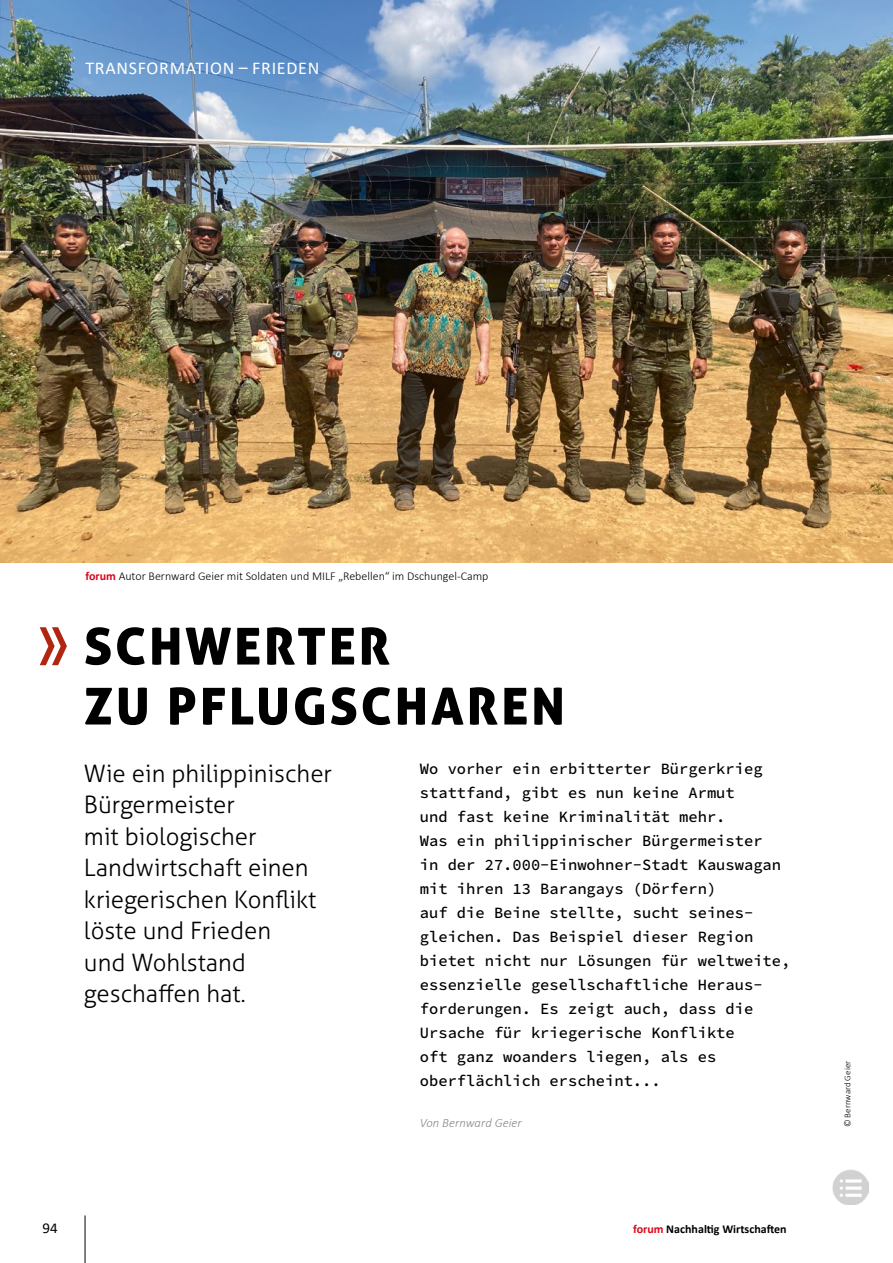
<style>
.page{position:relative;width:893px;height:1263px;background:#fff}
.page>*{position:absolute;margin:0;border:0;box-sizing:border-box;transform-origin:0 0}
.t1{font:51px/60px "Aller Display";letter-spacing:.06em;color:#000}
.t2{font:300 24px/31.5px "Aller";color:#000}
.t3{font:18px "Calibri";letter-spacing:.04em;color:#fff}
.t4{font:15.75px/24px "Source Code Variable";color:#000}
.t5{font:15px "Calibri";color:#000}
.t6{font:italic 300 12.75px "Calibri";color:#878988}
.t7{font:300 12px "Calibri";color:#000}
.t8{font:700 12px "Calibri";color:#000}
.t9{font:300 9px "Calibri";color:#000}
.s1{font-weight:700;color:#dc051a}
.s2{color:#dc051a}
</style>
<div class="page">
<hr style="left:85px;top:1215px;width:1px;height:48px;background:#000">
<img style="left:833px;top:1169px;width:35px;height:36px">
<img style="left:0;top:0;width:893px;height:562px">
<svg style="left:40px;top:627px;width:27px;height:38px"></svg>
<p class="t3" style="left:85px;top:55px;width:235px">TRANSFORMATION – FRIEDEN</p>
<p class="t7" style="left:85px;top:568px;width:405px"><span class="s1">forum</span> Autor Bernward Geier mit Soldaten und MILF „Rebellen“ im Dschungel-Camp</p>
<h1 class="t1" style="left:84px;top:615px;width:482px">SCHWERTER<br>ZU PFLUGSCHAREN</h1>
<h2 class="t2" style="left:84px;top:757px;width:250px">Wie ein philippinischer<br>Bürgermeister<br>mit biologischer<br>Landwirtschaft einen kriegerischen Konflikt löste und Frieden<br>und Wohlstand geschaffen hat.</h2>
<p class="t4" style="left:420px;top:757px;width:372px">Wo vorher ein erbitterter Bürgerkrieg stattfand, gibt es nun keine Armut<br>und fast keine Kriminalität mehr.<br>Was ein philippinischer Bürgermeister<br>in der 27.000-Einwohner-Stadt Kauswagan mit ihren 13 Barangays (Dörfern)<br>auf die Beine stellte, sucht seines&shy;gleichen. Das Beispiel dieser Region bietet nicht nur Lösungen für weltweite, essenzielle gesellschaftliche Heraus&shy;forderungen. Es zeigt auch, dass die Ursache für kriegerische Konflikte<br>oft ganz woanders liegen, als es oberflächlich erscheint...</p>
<p class="t6" style="left:420px;top:1115px;width:103px">Von Bernward Geier</p>
<p class="t5" style="left:43px;top:1218px;width:17px">94</p>
<p class="t8" style="left:633px;top:1222px;width:155px"><span class="s2">forum</span> Nachhaltig Wirtschaften</p>
<p class="t9" style="left:842px;top:1127px;width:68px;rotate:-90deg">© Bernward Geier</p>
</div>
